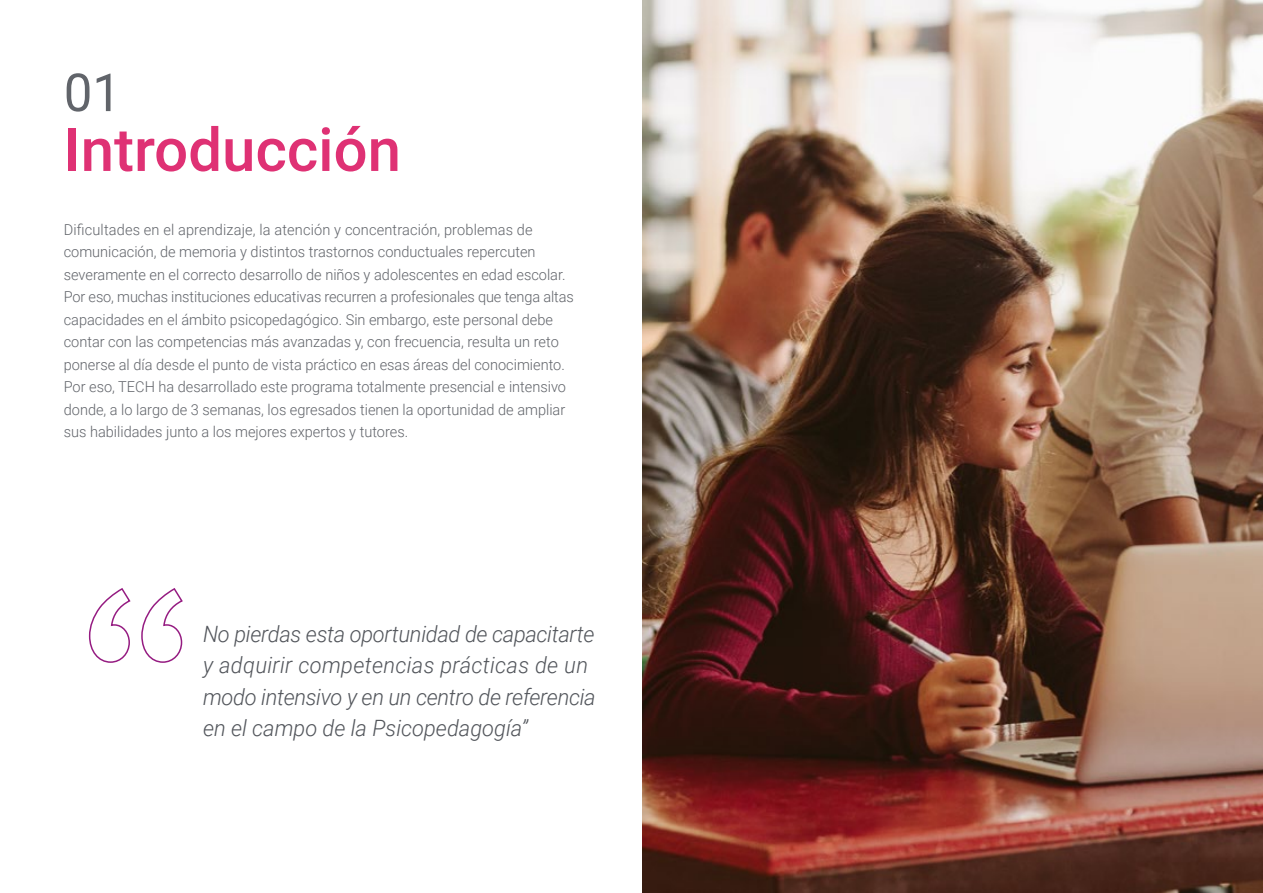
<style>
.page{position:relative;width:1263px;height:893px;background:#fff}
.page>*{position:absolute;margin:0;border:0;box-sizing:border-box;transform-origin:0 0}
.t1{font:500 60px "Roboto";color:#df3174}
.t2{font:52.5px "Roboto";color:#61646a}
.t3{font:italic 300 22.5px/31.5px "Roboto";letter-spacing:-.015em;color:#52555b}
.t4{font:300 15px/22.5px "Roboto";color:#61646a}
</style>
<div class="page">
<img style="left:642px;top:0;width:621px;height:893px">
<svg style="left:88px;top:588px;width:95px;height:75px"></svg>
<h2 class="t2" style="left:64px;top:56px;width:59px">01</h2>
<h1 class="t1" style="left:64px;top:108px;width:339px">Introducción</h1>
<p class="t4" style="left:64px;top:217px;width:511px">Dificultades en el aprendizaje, la atención y concentración, problemas de comunicación, de memoria y distintos trastornos conductuales repercuten severamente en el correcto desarrollo de niños y adolescentes en edad escolar.<br>Por eso, muchas instituciones educativas recurren a profesionales que tenga altas capacidades en el ámbito psicopedagógico. Sin embargo, este personal debe contar con las competencias más avanzadas y, con frecuencia, resulta un reto ponerse al día desde el punto de vista práctico en esas áreas del conocimiento.<br>Por eso, TECH ha desarrollado este programa totalmente presencial e intensivo donde, a lo largo de 3 semanas, los egresados tienen la oportunidad de ampliar sus habilidades junto a los mejores expertos y tutores.</p>
<h3 class="t3" style="left:203px;top:617px;width:394px">No pierdas esta oportunidad de capacitarte y adquirir competencias prácticas de un modo intensivo y en un centro de referencia en el campo de la Psicopedagogía”</h3>
</div>
